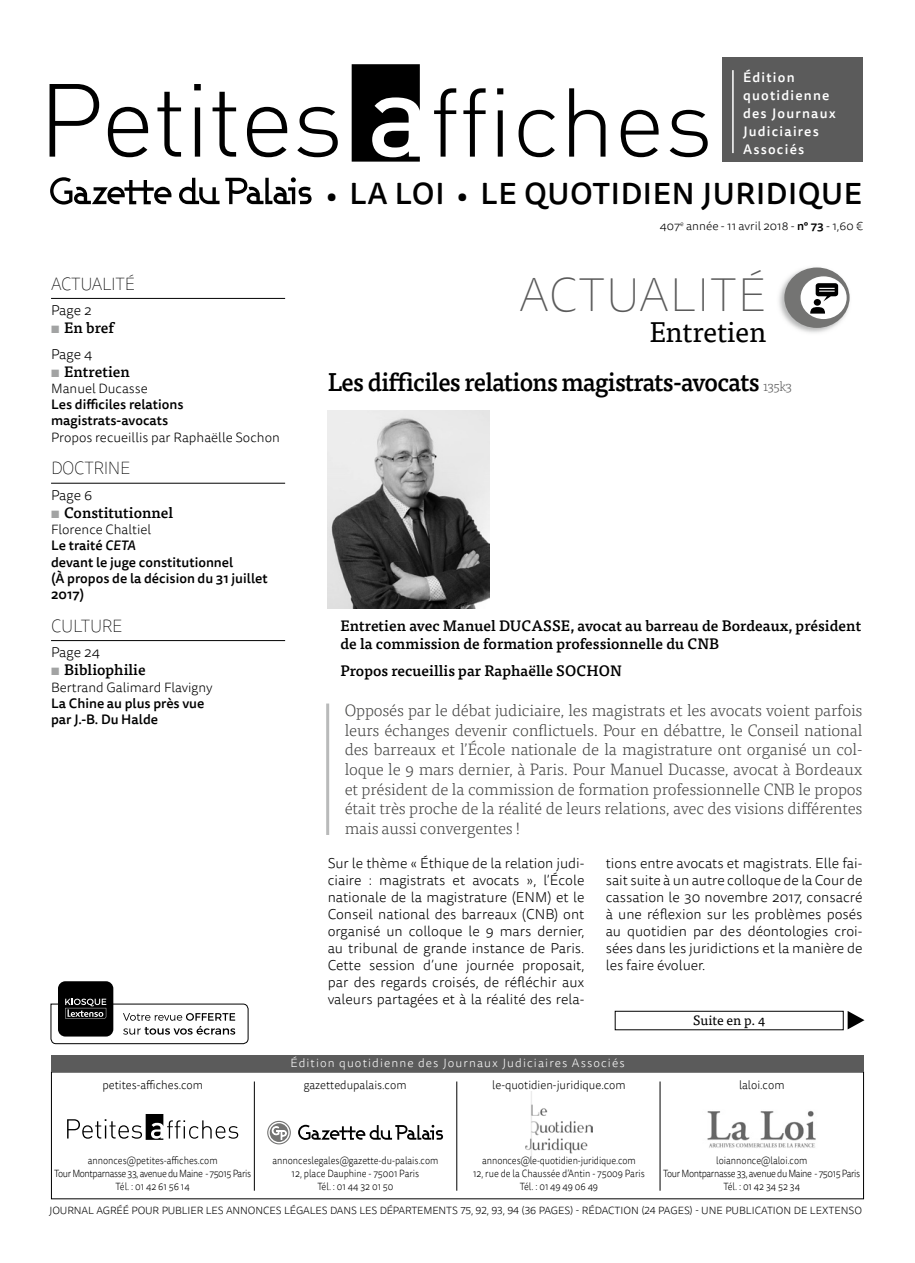
<style>
.page{position:relative;width:915px;height:1263px;background:#fff}
.page>*{position:absolute;margin:0;border:0;box-sizing:border-box;transform-origin:0 0}
.t1{font:100 48px "Tisa Sans OT";letter-spacing:.01em;color:#5b5b5b}
.t2{font:500 30px "Tisa Sans OT";letter-spacing:.02em;color:#000}
.t3{font:28.5px "Tisa OT";letter-spacing:-.01em;color:#000}
.t4{font:500 25.5px "Tisa OT";letter-spacing:-.03em;color:#000;scale:.95 1}
.t5{font:100 18px "Tisa Sans OT";letter-spacing:-.02em;color:#000;scale:.95 1}
.t6{font:300 16.5px/19.5px "Tisa OT";letter-spacing:-.01em;color:#444443;text-align:justify}
.t7{font:500 15px/18px "Tisa OT";color:#000}
.t8{font:300 14.25px/17.1px "Tisa Sans OT";color:#000;text-align:justify}
.t9{font:500 13.5px/16.2px "Tisa Sans OT";color:#000}
.t10{font:300 13.5px "Tisa Sans OT";color:#000}
.t11{font:500 13.5px/18px "Tisa Sans OT";letter-spacing:.09em;color:#fff}
.t12{font:13.5px "Tisa OT";color:#000}
.t13{font:300 12px "Tisa Sans OT";color:#000;scale:.95 1}
.t14{font:300 12px "Tisa Sans OT";letter-spacing:.09em;color:#fff}
.t15{font:300 12px "Tisa Sans OT";color:#000}
.t16{font:300 10.5px/12.6px "Tisa Sans OT";letter-spacing:-.04em;color:#000;text-align:center;scale:.88 1}
.t17{font:300 10.5px/12.6px "Tisa Sans OT";letter-spacing:-.01em;color:#000;text-align:center;scale:.88 1}
.t18{font:300 10.5px "Tisa Sans OT";letter-spacing:-.01em;color:#000}
.s1{font-weight:700;color:#a2a3a3}
.s2{font-weight:300}
.s3{font-style:italic}
.s4{font-size:27px}
.s5{font-weight:500}
.s6{font-weight:300;font-size:13.5px;color:#5b5b5b}
</style>
<div class="page">
<div style="left:721px;top:58px;width:140px;height:104px;background:#5b5b5b"></div>
<hr style="left:732px;top:70px;width:1px;height:83px;background:#fff">
<svg style="left:50px;top:84px;width:49px;height:73px"></svg>
<svg style="left:108px;top:107px;width:40px;height:50px"></svg>
<svg style="left:157px;top:92px;width:24px;height:65px"></svg>
<svg style="left:194px;top:84px;width:7px;height:73px"></svg>
<svg style="left:212px;top:92px;width:24px;height:65px"></svg>
<svg style="left:247px;top:107px;width:40px;height:50px"></svg>
<svg style="left:297px;top:107px;width:40px;height:50px"></svg>
<svg style="left:351px;top:64px;width:68px;height:98px"></svg>
<svg style="left:434px;top:88px;width:22px;height:69px"></svg>
<svg style="left:463px;top:88px;width:22px;height:69px"></svg>
<svg style="left:497px;top:88px;width:6px;height:69px"></svg>
<svg style="left:518px;top:110px;width:36px;height:47px"></svg>
<svg style="left:569px;top:88px;width:36px;height:69px"></svg>
<svg style="left:620px;top:110px;width:38px;height:47px"></svg>
<svg style="left:669px;top:110px;width:38px;height:47px"></svg>
<svg style="left:50px;top:177px;width:121px;height:28px"></svg>
<svg style="left:179px;top:178px;width:40px;height:26px"></svg>
<svg style="left:225px;top:177px;width:86px;height:27px"></svg>
<img style="left:525px;top:1091px;width:67px;height:65px">
<svg style="left:67px;top:1114px;width:171px;height:26px"></svg>
<img style="left:707px;top:1110px;width:109px;height:38px">
<hr style="left:659px;top:1081px;width:1px;height:110px;background:#000">
<hr style="left:456px;top:1081px;width:1px;height:110px;background:#000">
<hr style="left:254px;top:1081px;width:1px;height:110px;background:#000">
<svg style="left:269px;top:1123px;width:19px;height:19px"></svg>
<svg style="left:298px;top:1125px;width:145px;height:15px"></svg>
<svg style="left:271px;top:1126px;width:16px;height:14px"></svg>
<div style="left:267px;top:1121px;width:24px;height:23px;border:1px solid #747473;border-radius:50%"></div>
<div style="left:51px;top:1055px;width:812px;height:16px;background:#5b5b5b"></div>
<div style="left:58px;top:981px;width:55px;height:55px;background:#000;border-radius:7px"></div>
<svg style="left:50px;top:999px;width:199px;height:45px"></svg>
<div style="left:614px;top:1011px;width:229px;height:19px;border:1px solid #000"></div>
<svg style="left:847px;top:1011px;width:17px;height:18px"></svg>
<hr style="left:51px;top:298px;width:234px;height:1px;background:#000">
<hr style="left:51px;top:483px;width:234px;height:1px;background:#000">
<hr style="left:51px;top:640px;width:234px;height:1px;background:#000">
<img style="left:779px;top:268px;width:71px;height:65px">
<div style="left:784px;top:267px;width:65px;height:61px;background:#747473;border-radius:50%"></div>
<div style="left:800px;top:276px;width:46px;height:43px;background:#fff;border-radius:50%"></div>
<svg style="left:810px;top:307px;width:14px;height:7px"></svg>
<div style="left:813px;top:299px;width:7px;height:7px;background:#000;border-radius:50%"></div>
<svg style="left:815px;top:283px;width:22px;height:18px"></svg>
<img style="left:327px;top:411px;width:162px;height:198px">
<hr style="left:326px;top:703px;width:3px;height:132px;background:#b9baba">
<p class="t5" style="left:51px;top:273px;width:63px">ACTUALITÉ</p>
<p class="t8" style="left:51px;top:303px;width:42px">Page 2</p>
<p class="t7" style="left:51px;top:319px;width:64px"><span class="s1">▪</span> En bref</p>
<p class="t8" style="left:51px;top:346px;width:43px">Page 4</p>
<p class="t7" style="left:51px;top:363px;width:80px"><span class="s1">▪</span> Entretien</p>
<p class="t10" style="left:51px;top:380px;width:98px">Manuel Ducasse</p>
<p class="t9" style="left:51px;top:397px;width:134px">Les difficiles relations magistrats-avocats</p>
<p class="t10" style="left:51px;top:429px;width:230px">Propos recueillis par Raphaëlle Sochon</p>
<p class="t5" style="left:51px;top:458px;width:85px">DOCTRI NE</p>
<p class="t8" style="left:51px;top:487px;width:43px">Page 6</p>
<p class="t7" style="left:51px;top:504px;width:124px"><span class="s1">▪</span> Constitutionnel</p>
<p class="t9" style="left:51px;top:522px;width:218px"><span class="s2">Florence Chaltiel<br></span>Le traité <span class="s3">CETA<br></span>devant le juge constitutionnel<br>(À propos de la décision du 31 juillet<br>2017)</p>
<p class="t5" style="left:51px;top:615px;width:12px">CULTU</p>
<p class="t5" style="left:102px;top:615px;width:23px">RE</p>
<p class="t8" style="left:51px;top:645px;width:50px">Page 24</p>
<p class="t7" style="left:51px;top:661px;width:96px"><span class="s1">▪</span> Bibliophilie</p>
<p class="t10" style="left:51px;top:679px;width:163px">Bertrand Galimard Flavigny</p>
<p class="t9" style="left:51px;top:696px;width:155px">La Chine au plus près vue par J.-B. Du Halde</p>
<p class="t13" style="left:102px;top:1077px;width:107px">petites-affiches.com</p>
<p class="t11" style="left:742px;top:69px;width:94px">Édition quotidienne des Journaux<br>Judiciaires<br>Associés</p>
<h2 class="t2" style="left:326px;top:175px;width:537px"><span class="s4">•</span> LA LOI <span class="s4">•</span> LE QUOTIDIEN JURIDIQUE</h2>
<p class="t15" style="left:659px;top:219px;width:204px">407<sup>e</sup> année - 11 avril 2018 - <span class="s5">n° 73</span> - 1,60 €</p>
<h1 class="t1" style="left:519px;top:267px;width:248px">ACTUALITÉ</h1>
<h3 class="t3" style="left:649px;top:315px;width:118px">Entretien</h3>
<h3 class="t4" style="left:327px;top:366px;width:490px">Les difficiles relations magistrats-avocats <span class="s6">135k3</span></h3>
<p class="t7" style="left:340px;top:617px;width:522px">Entretien avec Manuel DUCASSE, avocat au barreau de Bordeaux, président de la commission de formation professionnelle du CNB</p>
<p class="t7" style="left:340px;top:662px;width:283px">Propos recueillis par Raphaëlle SOCHON</p>
<p class="t6" style="left:344px;top:701px;width:519px">Opposés par le débat judiciaire, les magistrats et les avocats voient parfois leurs échanges devenir conflictuels. Pour en débattre, le Conseil national des barreaux et l’École nationale de la magistrature ont organisé un col&shy;loque le 9 mars dernier, à Paris. Pour Manuel Ducasse, avocat à Bordeaux et président de la commission de formation professionnelle CNB le propos était très proche de la réalité de leurs relations, avec des visions différentes mais aussi convergentes !</p>
<p class="t8" style="left:327px;top:855px;width:258px">Sur le thème « Éthique de la relation judi&shy;ciaire : magistrats et avocats », l’École nationale de la magistrature (ENM) et le Conseil national des barreaux (CNB) ont organisé un colloque le 9 mars dernier, au tribunal de grande instance de Paris.<br>Cette session d’une journée proposait, par des regards croisés, de réfléchir aux valeurs partagées et à la réalité des rela-</p>
<p class="t8" style="left:605px;top:855px;width:258px">tions entre avocats et magistrats. Elle fai&shy;sait suite à un autre colloque de la Cour de cassation le 30 novembre 2017, consacré à une réflexion sur les problèmes posés au quotidien par des déontologies croi&shy;sées dans les juridictions et la manière de les faire évoluer.</p>
<p class="t14" style="left:290px;top:1055px;width:335px">Édition quotidienne des Journaux Judiciaires Associés</p>
<p class="t12" style="left:693px;top:1013px;width:73px">Suite en p. 4</p>
<p class="t13" style="left:303px;top:1077px;width:110px">gazettedupalais.com</p>
<p class="t13" style="left:492px;top:1077px;width:142px">le-quotidien-juridique.com</p>
<p class="t13" style="left:738px;top:1077px;width:49px">laloi.com</p>
<p class="t16" style="left:54px;top:1155px;width:225px">annonces@petites-affiches.com<br>Tour Montparnasse 33, avenue du Maine - 75015 Paris<br>Tél. : 01 42 61 56 14</p>
<p class="t17" style="left:272px;top:1155px;width:190px">annonceslegales@gazette-du-palais.com<br>12, place Dauphine - 75001 Paris<br>Tél. : 01 44 32 01 50</p>
<p class="t17" style="left:473px;top:1155px;width:197px">annonces@le-quotidien-juridique.com<br>12, rue de la Chaussée d’Antin - 75009 Paris<br>Tél. : 01 49 49 06 49</p>
<p class="t16" style="left:663px;top:1155px;width:225px">loiannonce@laloi.com<br>Tour Montparnasse 33, avenue du Maine - 75015 Paris<br>Tél. : 01 42 34 52 34</p>
<p class="t18" style="left:49px;top:1204px;width:814px">JOURNAL AGRÉÉ POUR PUBLIER LES ANNONCES LÉGALES DANS LES DÉPARTEMENTS 75, 92, 93, 94 (36 PAGES) - RÉDACTION (24 PAGES) - UNE PUBLICATION DE LEXTENSO</p>
</div>
